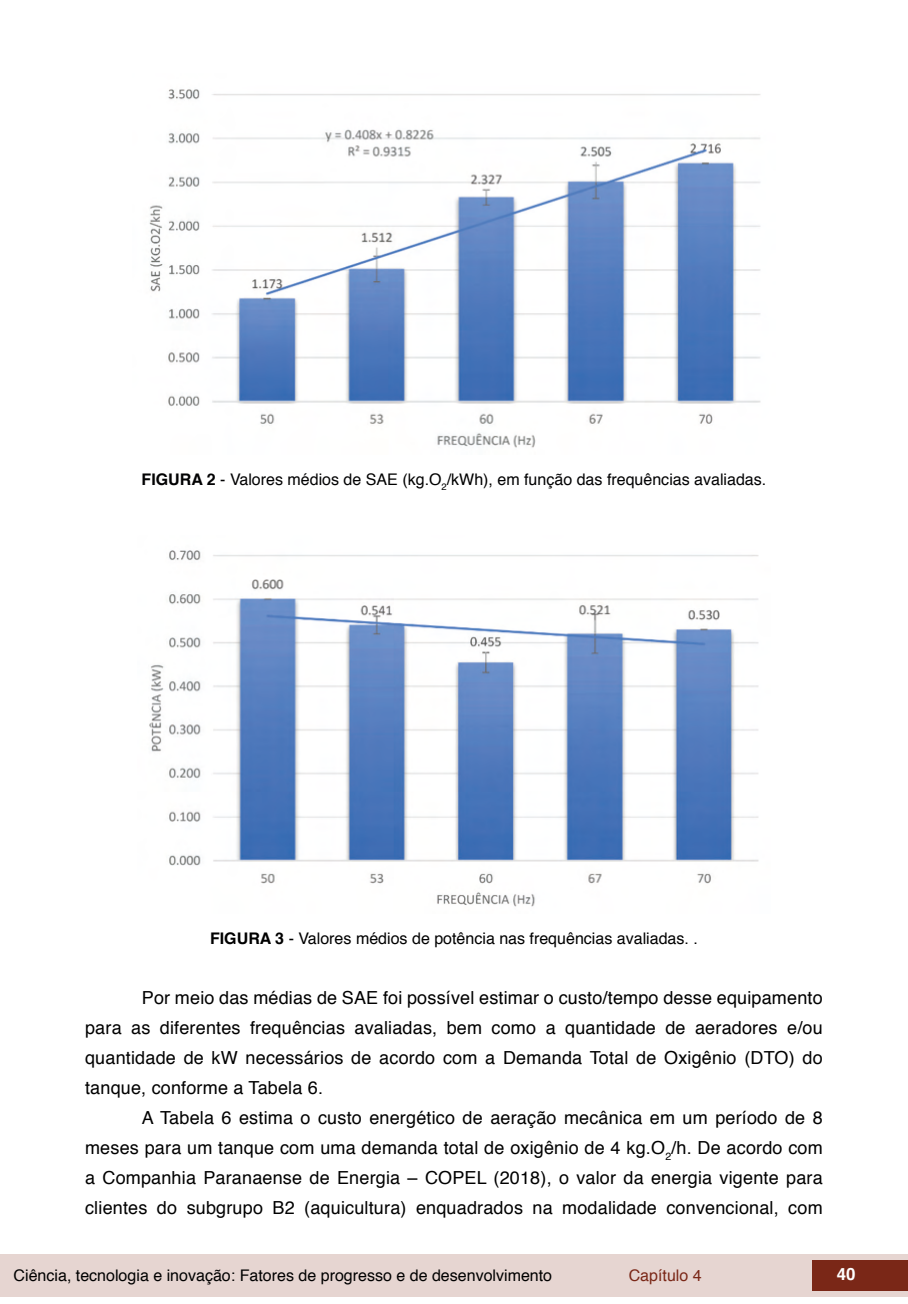
<style>
.page{position:relative;width:908px;height:1304px;background:#fff}
.page>*{position:absolute;margin:0;border:0;box-sizing:border-box;transform-origin:0 0}
.t1{font:18px/30px "Helvetica";letter-spacing:.01em;color:#000;text-align:justify}
.t2{font:700 16.8px "Helvetica";color:#fff}
.t3{font:16px "Helvetica";color:#000}
.t4{font:16px "Helvetica";color:#020203}
.t5{font:16px "Helvetica";color:#7a2717}
.s1{font-weight:700}
.s2{color:#000}
</style>
<div class="page">
<div style="left:0;top:1254px;width:906px;height:43px;background:#e6d5d1"></div>
<div style="left:812px;top:1261px;width:95px;height:30px;background:#7a2717"></div>
<img style="left:149px;top:89px;width:612px;height:359px">
<img style="left:149px;top:550px;width:610px;height:357px">
<p class="t4" style="left:141px;top:467px;width:626px"><span class="s1">FIGURA 2</span> - Valores médios de <span class="s2">SAE (kg.O</span><sub>2</sub><span class="s2">/kWh),</span> em função das frequências avaliadas.</p>
<p class="t3" style="left:210px;top:926px;width:489px"><span class="s1">FIGURA 3</span> - Valores médios de potência nas frequências avaliadas. .</p>
<p class="t1" style="left:85px;top:983px;width:738px;text-indent:57px">Por meio das médias de SAE foi possível estimar o custo/tempo desse equipamento para as diferentes frequências avaliadas, bem como a quantidade de aeradores e/ou quantidade de kW necessários de acordo com a Demanda Total de Oxigênio (DTO) do tanque, conforme a Tabela 6.</p>
<p class="t1" style="left:85px;top:1103px;width:739px;text-indent:57px">A Tabela 6 estima o custo energético de aeração mecânica em um período de 8 meses para um tanque com uma demanda total de oxigênio de 4 kg.O<sub>2</sub>/h. De acordo com a Companhia Paranaense de Energia – COPEL (2018), o valor da energia vigente para clientes do subgrupo B2 (aquicultura) enquadrados na modalidade convencional, com</p>
<p class="t3" style="left:14px;top:1263px;width:540px">Ciência, tecnologia e inovação: Fatores de progresso e de desenvolvimento</p>
<p class="t5" style="left:628px;top:1263px;width:74px">Capítulo 4</p>
<p class="t2" style="left:836px;top:1261px;width:20px">40</p>
</div>
